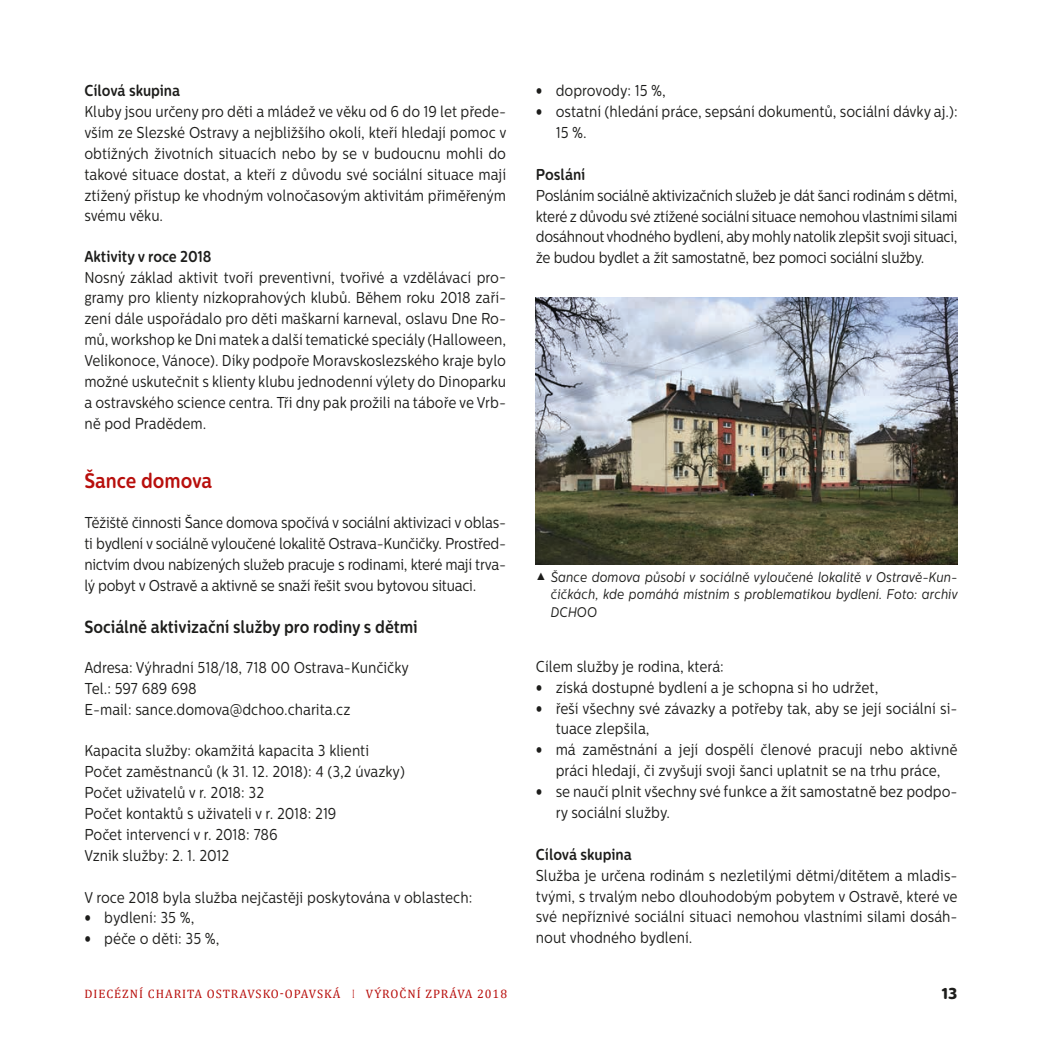
<style>
.page{position:relative;width:1042px;height:1042px;background:#fff}
.page>*{position:absolute;margin:0;border:0;box-sizing:border-box;transform-origin:0 0}
.t1{font:700 21px "Centrale Sans Rounded";color:#b80f0c;scale:.85 1}
.t2{font:700 17.5px "Centrale Sans Rounded";color:#1d1d1b;scale:.85 1}
.t3{font:15.75px/20.8px "Centrale Sans Rounded";color:#1d1d1b;text-align:justify;scale:.85 1}
.t4{font:700 15.75px "Centrale Sans Rounded";color:#1d1d1b;scale:.85 1}
.t5{font:800 15.75px "Centrale Sans Rounded";color:#1d1d1b}
.t6{font:italic 14px/17.5px "Centrale Sans Rounded";color:#1d1d1b;text-align:justify;scale:.85 1}
.t7{font:12.25px "Cambria";letter-spacing:.08em;color:#b80f0c}
.s1{font-family:"Calibri";font-weight:700}
.s2{font-family:"Times New Roman";font-style:normal;font-size:10.5px}
</style>
<div class="page">
<img style="left:536px;top:298px;width:421px;height:266px">
<p class="t4" style="left:84px;top:81px;width:114px">Cílová skupina</p>
<p class="t3" style="left:84px;top:101px;width:498px">Kluby jsou určeny pro děti a mládež ve věku od 6 do 19 let přede&shy;vším ze Slezské Ostravy a nejbližšího okolí, kteří hledají pomoc v obtížných životních situacích nebo by se v budoucnu mohli do takové situace dostat, a kteří z důvodu své sociální situace mají ztížený přístup ke vhodným volnočasovým aktivitám přiměřeným svému věku.</p>
<p class="t4" style="left:84px;top:246px;width:151px">Aktivity v roce 2018</p>
<p class="t3" style="left:84px;top:267px;width:498px">Nosný základ aktivit tvoří preventivní, tvořivé a vzdělávací pro&shy;gramy pro klienty nízkoprahových klubů. Během roku 2018 zaří&shy;zení dále uspořádalo pro děti maškarní karneval, oslavu Dne Ro&shy;mů, workshop ke Dni matek a další tematické speciály (Halloween, Velikonoce, Vánoce). Díky podpoře Moravskoslezského kraje bylo možné uskutečnit s klienty klubu jednodenní výlety do Dinoparku a ostravského science centra. Tři dny pak prožili na táboře ve Vrb&shy;ně pod Pradědem.</p>
<h1 class="t1" style="left:84px;top:468px;width:152px">Šance domova</h1>
<p class="t3" style="left:84px;top:512px;width:498px">Těžiště činnosti Šance domova spočívá v sociální aktivizaci v oblas&shy;ti bydlení v sociálně vyloučené lokalitě Ostrava-Kunčičky. Prostřed&shy;nictvím dvou nabízených služeb pracuje s rodinami, které mají trva&shy;lý pobyt v Ostravě a aktivně se snaží řešit svou bytovou situaci.</p>
<p class="t2" style="left:84px;top:616px;width:394px">Sociálně aktivizační služby pro rodiny s dětmi</p>
<p class="t3" style="left:84px;top:657px;width:383px;text-align:left">Adresa: Výhradní 518/18, 718 00 Ostrava-Kunčičky<br>Tel. : 597 689 698<br>E-mail: sance.domova@dchoo.charita.cz</p>
<p class="t3" style="left:84px;top:740px;width:379px;text-align:left">Kapacita služby: okamžitá kapacita 3 klienti Počet zaměstnanců (k 31. 12. 2018): 4 (3,2 úvazky)<br>Počet uživatelů v r. 2018: 32<br>Počet kontaktů s uživateli v r. 2018: 219<br>Počet intervencí v r. 2018: 786<br>Vznik služby: 2. 1. 2012</p>
<p class="t3" style="left:84px;top:886px;width:458px">V roce 2018 byla služba nejčastěji poskytována v oblastech:</p>
<p class="t3" style="left:84px;top:907px;width:131px"><span class="s1">•</span> bydlení: 35 %,</p>
<p class="t3" style="left:84px;top:928px;width:161px"><span class="s1">•</span> péče o děti: 35 %,</p>
<p class="t3" style="left:536px;top:80px;width:155px"><span class="s1">•</span> doprovody: 15 %,</p>
<p class="t3" style="left:556px;top:101px;width:474px;text-indent:-20px"><span class="s1">•</span> ostatní (hledání práce, sepsání dokumentů, sociální dávky aj.):<br>15 %.</p>
<p class="t4" style="left:536px;top:165px;width:60px">Poslání</p>
<p class="t3" style="left:536px;top:185px;width:498px">Posláním sociálně aktivizačních služeb je dát šanci rodinám s dětmi, které z důvodu své ztížené sociální situace nemohou vlastními silami dosáhnout vhodného bydlení, aby mohly natolik zlepšit svoji situaci, že budou bydlet a žít samostatně, bez pomoci sociální služby.</p>
<p class="t6" style="left:551px;top:568px;width:481px;text-indent:-15px"><span class="s2">▲</span> Šance domova působí v sociálně vyloučené lokalitě v Ostravě-Kun&shy;čičkách, kde pomáhá místním s problematikou bydlení. Foto: archiv DCHOO</p>
<p class="t3" style="left:536px;top:656px;width:223px">Cílem služby je rodina, která:</p>
<p class="t3" style="left:536px;top:677px;width:404px"><span class="s1">•</span> získá dostupné bydlení a je schopna si ho udržet,</p>
<p class="t3" style="left:556px;top:698px;width:474px;text-indent:-20px"><span class="s1">•</span> řeší všechny své závazky a potřeby tak, aby se její sociální si&shy;tuace zlepšila,</p>
<p class="t3" style="left:536px;top:739px;width:498px;text-align:center"><span class="s1">•</span> má zaměstnání a její dospělí členové pracují nebo aktivně práci hledají, či zvyšují svoji šanci uplatnit se na trhu práce,</p>
<p class="t3" style="left:556px;top:781px;width:474px;text-indent:-20px"><span class="s1">•</span> se naučí plnit všechny své funkce a žít samostatně bez podpo&shy;ry sociální služby.</p>
<p class="t4" style="left:536px;top:844px;width:114px">Cílová skupina</p>
<p class="t3" style="left:536px;top:865px;width:498px">Služba je určena rodinám s nezletilými dětmi/dítětem a mladis&shy;tvými, s trvalým nebo dlouhodobým pobytem v Ostravě, které ve své nepříznivé sociální situaci nemohou vlastními silami dosáh&shy;nout vhodného bydlení.</p>
<p class="t7" style="left:84px;top:986px;width:424px">DIECÉZNÍ CHARITA OSTRAVSKO-OPAVSKÁ I VÝROČNÍ ZPRÁVA 2018</p>
<p class="t5" style="left:941px;top:983px;width:18px">13</p>
</div>
